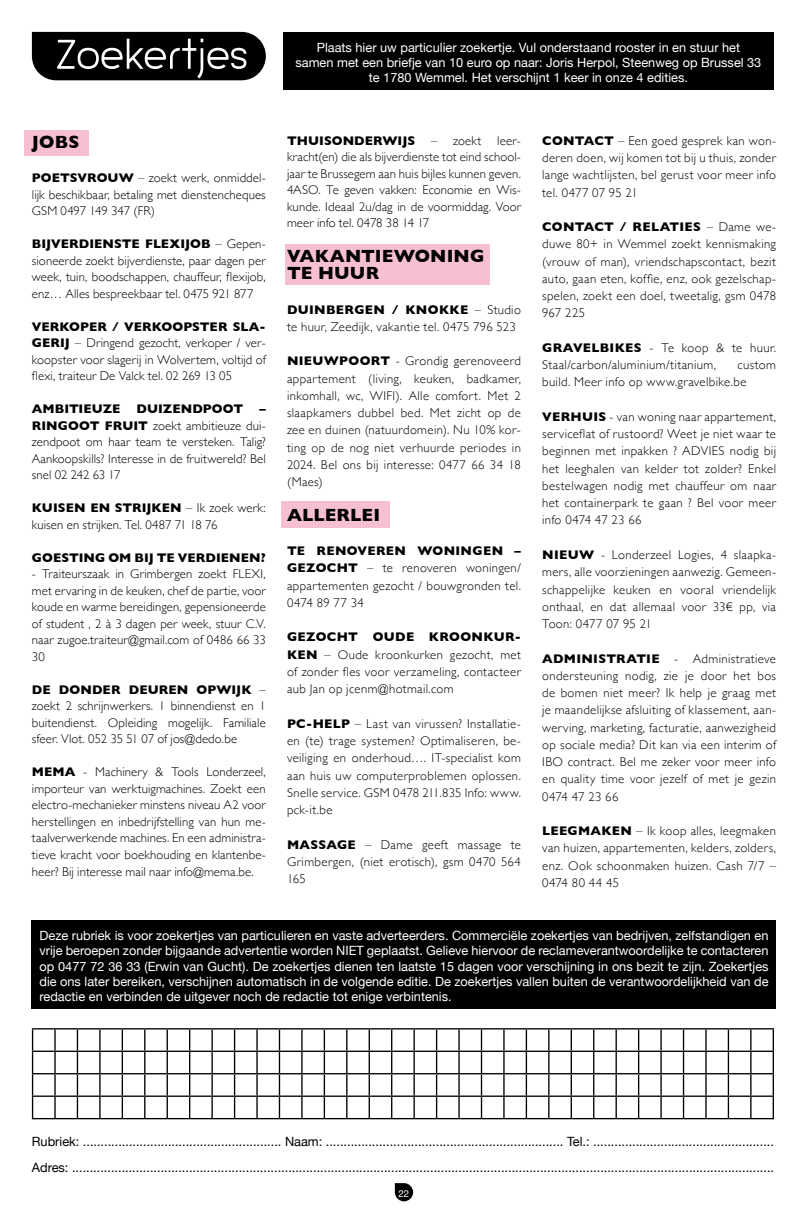
<style>
.page{position:relative;width:808px;height:1212px;background:#fff}
.page>*{position:absolute;margin:0;border:0;box-sizing:border-box;transform-origin:0 0}
.t1{font:700 18px/17.2px "Gill Sans";letter-spacing:.01em;color:#000}
.t2{font:300 12.75px/17.2px "Gill Sans";letter-spacing:.02em;color:#000;text-align:justify}
.t3{font:12.75px/15.3px "Helvetica Neue";color:#fff;text-align:justify}
.t4{font:12.75px/26px "Helvetica Neue";color:#000}
.t5{font:700 12.75px "Gill Sans";letter-spacing:.005em;color:#000}
.t6{font:9.6px "Helvetica Neue";color:#fff}
.s1{font-weight:700}
</style>
<div class="page">
<svg style="left:395px;top:1183px;width:18px;height:18px"></svg>
<div style="left:281px;top:502px;width:109px;height:26px;background:#f7bfd2"></div>
<div style="left:285px;top:244px;width:205px;height:41px;background:#f7bfd2"></div>
<div style="left:25px;top:130px;width:64px;height:25px;background:#f7bfd2"></div>
<div style="left:32px;top:920px;width:744px;height:89px;background:#000"></div>
<svg style="left:32px;top:1028px;width:742px;height:91px"></svg>
<svg style="left:32px;top:32px;width:234px;height:48px;background:#292929"></svg>
<div style="left:283px;top:32px;width:491px;height:58px;background:#000"></div>
<p class="t3" style="left:296px;top:40px;width:467px;text-align:center">Plaats hier uw particulier zoekertje. Vul onderstaand rooster in en stuur het<br>samen met een briefje van 10 euro op naar: Joris Herpol, Steenweg op Brussel 33 te 1780 Wemmel. Het verschijnt 1 keer in onze 4 edities.</p>
<h1 class="t1" style="left:32px;top:133px;width:49px">JOBS</h1>
<p class="t2" style="left:32px;top:169px;width:235px;line-height:16.5px"><span class="s1">POETSVROUW</span> – zoekt werk, onmiddel&shy;lijk beschikbaar, betaling met dienstencheques GSM 0497 149 347 (FR)</p>
<p class="t2" style="left:32px;top:235px;width:235px;line-height:16.5px"><span class="s1">BIJVERDIENSTE FLEXIJOB</span> – Gepen&shy;sioneerde zoekt bijverdienste, paar dagen per week, tuin, boodschappen, chauffeur, flexijob, enz… Alles bespreekbaar tel. 0475 921 877</p>
<p class="t2" style="left:32px;top:318px;width:235px;line-height:16.5px"><span class="s1">VERKOPER / VERKOOPSTER SLA-GERIJ</span> – Dringend gezocht, verkoper / ver&shy;koopster voor slagerij in Wolvertem, voltijd of flexi, traiteur De Valck tel. 02 269 13 05</p>
<p class="t5" style="left:32px;top:399px;width:90px">AMBITIEUZE</p>
<p class="t5" style="left:136px;top:399px;width:108px">DUIZENDPOOT</p>
<p class="t2" style="left:32px;top:400px;width:235px;line-height:16.5px;text-indent:227px"><span class="s1">– RINGOOT FRUIT</span> zoekt ambitieuze dui&shy;zendpoot om haar team te versteken. Talig?<br>Aankoopskills? Interesse in de fruitwereld? Bel snel 02 242 63 17</p>
<p class="t2" style="left:32px;top:499px;width:235px;line-height:16.5px"><span class="s1">KUISEN EN STRIJKEN</span> – Ik zoek werk: kuisen en strijken. Tel. 0487 71 18 76</p>
<p class="t5" style="left:32px;top:547px;width:235px">GOESTING OM BIJ TE VERDIENEN?</p>
<p class="t2" style="left:32px;top:565px;width:235px;line-height:16.5px">- Traiteurszaak in Grimbergen zoekt FLEXI, met ervaring in de keuken, chef de partie, voor koude en warme bereidingen, gepensioneerde of student , 2 à 3 dagen per week, stuur C.V. naar zugoe.traiteur@gmail.com of 0486 66 33<br>30</p>
<p class="t2" style="left:32px;top:681px;width:235px;line-height:16.5px"><span class="s1">DE DONDER DEUREN OPWIJK</span> – zoekt 2 schrijnwerkers. 1 binnendienst en 1 buitendienst. Opleiding mogelijk. Familiale sfeer. Vlot. 052 35 51 07 of jos@dedo.be</p>
<p class="t2" style="left:32px;top:763px;width:235px;line-height:16.6px"><span class="s1">MEMA</span> - Machinery &amp; Tools Londerzeel, importeur van werktuigmachines. Zoekt een electro-mechanieker minstens niveau A2 voor herstellingen en inbedrijfstelling van hun me&shy;taalverwerkende machines. En een administra&shy;tieve kracht voor boekhouding en klantenbe&shy;heer? Bij interesse mail naar info@mema.be.</p>
<p class="t2" style="left:287px;top:132px;width:235px;line-height:16.5px"><span class="s1">THUISONDERWIJS</span> – zoekt leer&shy;kracht(en) die als bijverdienste tot eind school&shy;jaar te Brussegem aan huis bijles kunnen geven.<br>4ASO. Te geven vakken: Economie en Wis&shy;kunde. Ideaal 2u/dag in de voormiddag. Voor meer info tel. 0478 38 14 17</p>
<h1 class="t1" style="left:287px;top:247px;width:199px">VAKANTIEWONING<br>TE HUUR</h1>
<p class="t2" style="left:287px;top:300px;width:235px"><span class="s1">DUINBERGEN / KNOKKE</span> – Studio te huur, Zeedijk, vakantie tel. 0475 796 523</p>
<p class="t2" style="left:287px;top:352px;width:235px"><span class="s1">NIEUWPOORT</span> - Grondig gerenoveerd appartement (living, keuken, badkamer, inkomhall, wc, WIFI). Alle comfort. Met 2 slaapkamers dubbel bed. Met zicht op de zee en duinen (natuurdomein). Nu 10% kor&shy;ting op de nog niet verhuurde periodes in 2024. Bel ons bij interesse: 0477 66 34 18 (Maes)</p>
<h1 class="t1" style="left:287px;top:506px;width:95px">ALLERLEI</h1>
<p class="t2" style="left:287px;top:542px;width:235px"><span class="s1">TE RENOVEREN WONINGEN – GEZOCHT</span> – te renoveren woningen/ appartementen gezocht / bouwgronden tel.<br>0474 89 77 34</p>
<p class="t2" style="left:287px;top:628px;width:235px"><span class="s1">GEZOCHT OUDE KROONKUR-KEN</span> – Oude kroonkurken gezocht, met of zonder fles voor verzameling, contacteer aub Jan op jcenm@hotmail.com</p>
<p class="t2" style="left:287px;top:714px;width:235px"><span class="s1">PC-HELP</span> – Last van virussen? Installatie&shy;en (te) trage systemen? Optimaliseren, be&shy;veiliging en onderhoud…. IT-specialist kom aan huis uw computerproblemen oplossen.<br>Snelle service. GSM 0478 211.835 Info: www. pck-it.be</p>
<p class="t2" style="left:287px;top:835px;width:235px"><span class="s1">MASSAGE</span> – Dame geeft massage te Grimbergen, (niet erotisch), gsm 0470 564<br>165</p>
<p class="t2" style="left:542px;top:131px;width:235px"><span class="s1">CONTACT</span> – Een goed gesprek kan won&shy;deren doen, wij komen tot bij u thuis, zonder lange wachtlijsten, bel gerust voor meer info tel. 0477 07 95 21</p>
<p class="t2" style="left:542px;top:218px;width:235px"><span class="s1">CONTACT / RELATIES</span> – Dame we&shy;duwe 80+ in Wemmel zoekt kennismaking (vrouw of man), vriendschapscontact, bezit auto, gaan eten, koffie, enz, ook gezelschap&shy;spelen, zoekt een doel, tweetalig, gsm 0478<br>967 225</p>
<p class="t2" style="left:542px;top:339px;width:235px"><span class="s1">GRAVELBIKES</span> - Te koop &amp; te huur.<br>Staal/carbon/aluminium/titanium,</p>
<p class="t2" style="left:542px;top:356px;width:235px;text-indent:195px">custom build. Meer info op www.gravelbike.be</p>
<p class="t2" style="left:542px;top:408px;width:235px"><span class="s1">VERHUIS</span> - van woning naar appartement, serviceflat of rustoord? Weet je niet waar te beginnen met inpakken ? ADVIES nodig bij het leeghalen van kelder tot zolder? Enkel bestelwagen nodig met chauffeur om naar het containerpark te gaan ? Bel voor meer info 0474 47 23 66</p>
<p class="t2" style="left:542px;top:546px;width:235px"><span class="s1">NIEUW</span> - Londerzeel Logies, 4 slaapka&shy;mers, alle voorzieningen aanwezig. Gemeen&shy;schappelijke keuken en vooral vriendelijk onthaal, en dat allemaal voor 33€ pp, via Toon: 0477 07 95 21</p>
<p class="t2" style="left:542px;top:649px;width:235px"><span class="s1">ADMINISTRATIE</span> - Administratieve ondersteuning nodig, zie je door het bos de bomen niet meer? Ik help je graag met je maandelijkse afsluiting of klassement, aan&shy;werving, marketing, facturatie, aanwezigheid op sociale media? Dit kan via een interim of IBO contract. Bel me zeker voor meer info en quality time voor jezelf of met je gezin 0474 47 23 66</p>
<p class="t2" style="left:542px;top:822px;width:235px"><span class="s1">LEEGMAKEN</span> – Ik koop alles, leegmaken van huizen, appartementen, kelders, zolders, enz. Ook schoonmaken huizen. Cash 7/7 – 0474 80 44 45</p>
<p class="t3" style="left:39px;top:929px;width:730px">Deze rubriek is voor zoekertjes van particulieren en vaste adverteerders. Commerciële zoekertjes van bedrijven, zelfstandigen en vrije beroepen zonder bijgaande advertentie worden NIET geplaatst. Gelieve hiervoor de reclameverantwoordelijke te contacteren op 0477 72 36 33 (Erwin van Gucht). De zoekertjes dienen ten laatste 15 dagen voor verschijning in ons bezit te zijn. Zoekertjes die ons later bereiken, verschijnen automatisch in de volgende editie. De zoekertjes vallen buiten de verantwoordelijkheid van de redactie en verbinden de uitgever noch de redactie tot enige verbintenis.</p>
<p class="t4" style="left:32px;top:1129px;width:744px">Rubriek: ........................................................ Naam: ................................................................... Tel.: ...................................................<br>Adres: ......................................................................................................................................................................................................</p>
<p class="t6" style="left:399px;top:1186px;width:12px">22</p>
</div>
